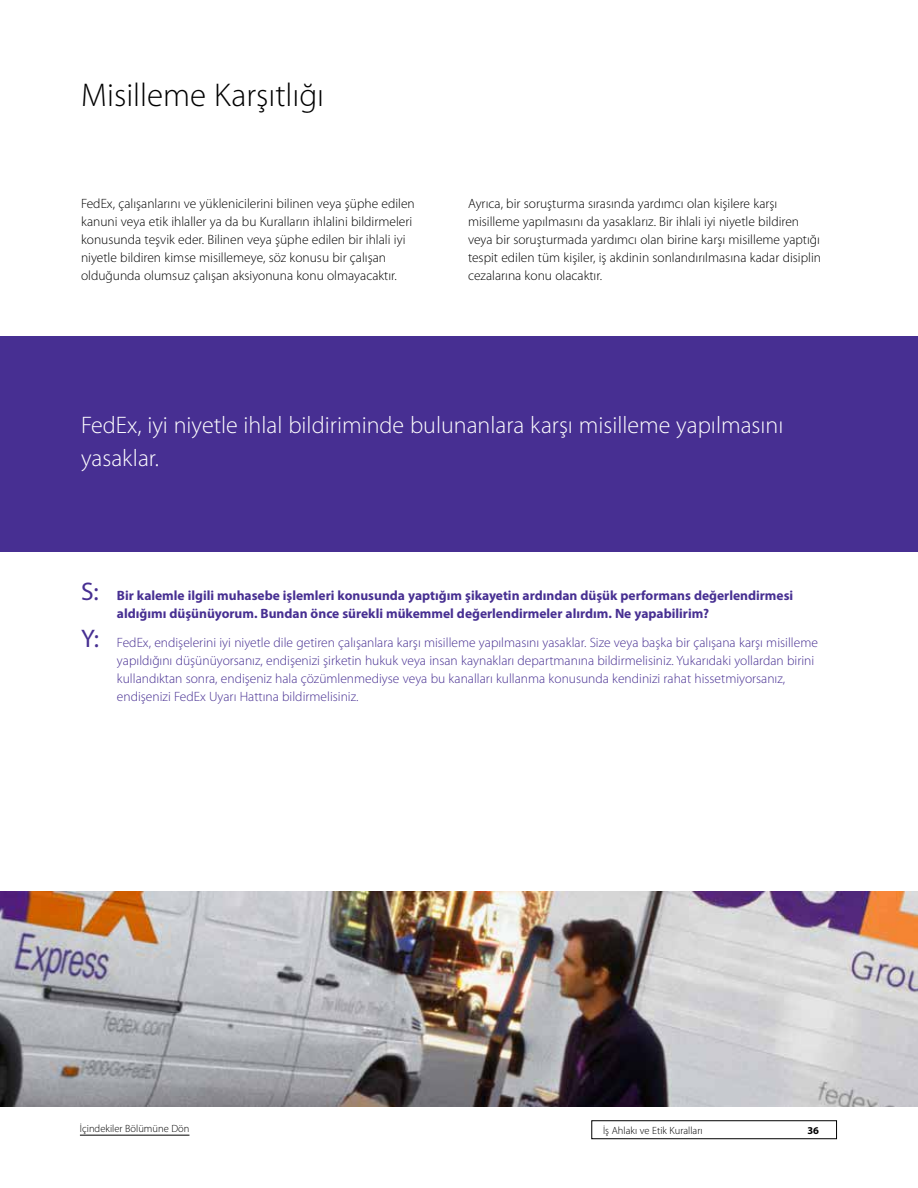
<style>
.page{position:relative;width:918px;height:1188px;background:#fff}
.page>*{position:absolute;margin:0;border:0;box-sizing:border-box;transform-origin:0 0}
.t1{font:300 33px "Myriad Pro";color:#000}
.t2{font:300 24px/33px "Myriad Pro";color:#fff}
.t3{font:300 13.5px/18px "Myriad Pro";color:#000}
.t4{font:300 13.5px/18px "Myriad Pro";color:#472f92}
.t5{font:700 13.5px/18px "Myriad Pro";color:#472f92}
.t6{font:300 10.5px "Myriad Pro";color:#000}
.t7{font:700 10.5px "Myriad Pro";color:#000}
.s1{font-weight:400;font-size:25.5px}
</style>
<div class="page">
<div style="left:592px;top:1121px;width:245px;height:18px;border:1px solid #000"></div>
<hr style="left:80px;top:1135px;width:109px;height:1px;background:#000">
<div style="left:0;top:336px;width:918px;height:216px;background:#472f92"></div>
<img style="left:0;top:891px;width:918px;height:216px">
<h1 class="t1" style="left:81px;top:75px;width:245px">Misilleme Karşıtlığı</h1>
<p class="t3" style="left:81px;top:194px;width:335px">FedEx, çalışanlarını ve yüklenicilerini bilinen veya şüphe edilen kanuni veya etik ihlaller ya da bu Kuralların ihlalini bildirmeleri konusunda teşvik eder. Bilinen veya şüphe edilen bir ihlali iyi niyetle bildiren kimse misillemeye, söz konusu bir çalışan olduğunda olumsuz çalışan aksiyonuna konu olmayacaktır.</p>
<p class="t3" style="left:468px;top:194px;width:355px">Ayrıca, bir soruşturma sırasında yardımcı olan kişilere karşı misilleme yapılmasını da yasaklarız. Bir ihlali iyi niyetle bildiren veya bir soruşturmada yardımcı olan birine karşı misilleme yaptığı tespit edilen tüm kişiler, iş akdinin sonlandırılmasına kadar disiplin cezalarına konu olacaktır.</p>
<h2 class="t2" style="left:81px;top:408px;width:704px">FedEx, iyi niyetle ihlal bildiriminde bulunanlara karşı misilleme yapılmasını yasaklar.</h2>
<p class="t5" style="left:117px;top:586px;width:678px;text-indent:-36px"><span class="s1">S:</span> Bir kalemle ilgili muhasebe işlemleri konusunda yaptığım şikayetin ardından düşük performans değerlendirmesi aldığımı düşünüyorum. Bundan önce sürekli mükemmel değerlendirmeler alırdım. Ne yapabilirim?</p>
<p class="t4" style="left:117px;top:633px;width:702px;text-indent:-36px"><span class="s1">Y:</span> FedEx, endişelerini iyi niyetle dile getiren çalışanlara karşı misilleme yapılmasını yasaklar. Size veya başka bir çalışana karşı misilleme yapıldığını düşünüyorsanız, endişenizi şirketin hukuk veya insan kaynakları departmanına bildirmelisiniz. Yukarıdaki yollardan birini kullandıktan sonra, endişeniz hala çözümlenmediyse veya bu kanalları kullanma konusunda kendinizi rahat hissetmiyorsanız, endişenizi FedEx Uyarı Hattına bildirmelisiniz.</p>
<p class="t6" style="left:80px;top:1122px;width:111px">İçindekiler Bölümüne Dön</p>
<p class="t6" style="left:603px;top:1124px;width:101px">İş Ahlakı ve Etik Kuralları</p>
<p class="t7" style="left:807px;top:1123px;width:13px">36</p>
</div>
